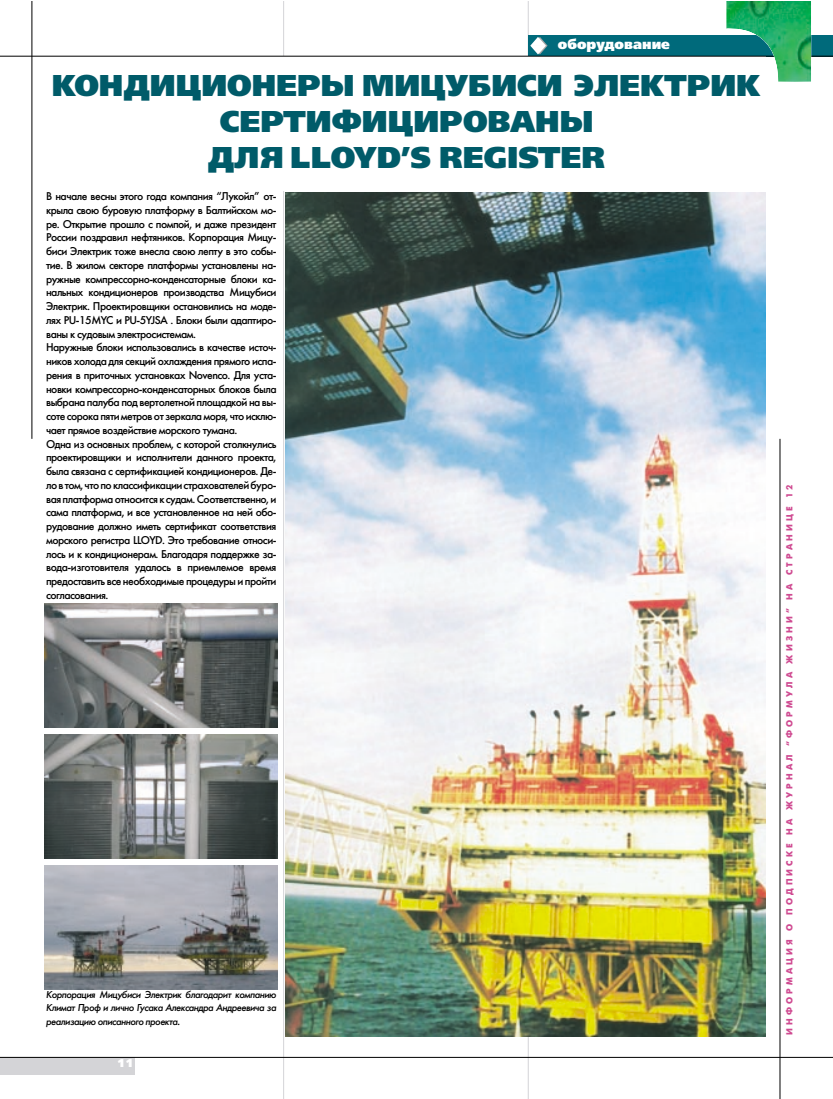
<style>
.page{position:relative;width:833px;height:1099px;background:#fff}
.page>*{position:absolute;margin:0;border:0;box-sizing:border-box;transform-origin:0 0}
.t1{font:30px/36px "Free Set Black C";color:#005b69;text-align:center}
.t2{font:13.75px "Free Set Black C";color:#fff}
.t3{font:11.25px/13.8px "Futuris C";letter-spacing:-.045em;color:#000}
.t4{font:11.25px "Free Set Black C";color:#fff}
.t5{font:italic 10px/13.8px "Futuris C";letter-spacing:-.045em;color:#000;text-align:justify}
.t6{font:8.75px "Futuris XC";letter-spacing:.36em;color:#cf4a91}
.s1{font-size:11.25px}
</style>
<div class="page">
<hr style="left:528px;top:1px;width:1px;height:1098px;background:#d4d4d7">
<hr style="left:779px;top:439px;width:1px;height:660px;background:#000">
<hr style="left:283px;top:1px;width:1px;height:1098px;background:#d4d4d7">
<div style="left:0;top:1057px;width:135px;height:18px;background:#d4d4d7"></div>
<hr style="left:0;top:1057px;width:832px;height:1px;background:#000">
<hr style="left:32px;top:1px;width:1px;height:438px;background:#000">
<div style="left:528px;top:35px;width:304px;height:21px;background:#006a7b"></div>
<svg style="left:530px;top:37px;width:17px;height:17px"></svg>
<div style="left:47px;top:56px;width:718px;height:135px;background:#fff"></div>
<hr style="left:0;top:56px;width:832px;height:1px;background:#000">
<img style="left:726px;top:1px;width:85px;height:81px">
<img style="left:285px;top:193px;width:480px;height:843px">
<img style="left:45px;top:865px;width:232px;height:124px">
<img style="left:45px;top:734px;width:232px;height:124px">
<img style="left:45px;top:604px;width:232px;height:124px">
<p class="t2" style="left:558px;top:39px;width:114px">оборудование</p>
<h1 class="t1" style="left:52px;top:69px;width:710px">КОНДИЦИОНЕРЫ МИЦУБИСИ ЭЛЕКТРИК<br>СЕРТИФИЦИРОВАНЫ<br>ДЛЯ LLOYD’S REGISTER</h1>
<p class="t3" style="left:46px;top:190px;width:232px">В начале весны этого года компания “Лукойл” от&shy;крыла свою буровую платформу в Балтийском мо&shy;ре. Открытие прошло с помпой, и даже президент России поздравил нефтяников. Корпорация Мицу&shy;биси Электрик тоже внесла свою лепту в это собы&shy;тие. В жилом секторе платформы установлены на&shy;ружные компрессорно-конденсаторные блоки ка&shy;нальных кондиционеров производства Мицубиси Электрик. Проектировщики остановились на моде&shy;лях PU-15MYC и PU-5YJSA . Блоки были адаптиро&shy;ваны к судовым электросистемам.<br>Наружные блоки использовались в качестве источ&shy;ников холода для секций охлаждения прямого испа&shy;рения в приточных установках Novenco. Для уста&shy;новки компрессорно-конденсаторных блоков была выбрана палуба под вертолетной площадкой на вы&shy;соте сорока пяти метров от зеркала моря, что исклю&shy;чает прямое воздействие морского тумана.<br>Одна из основных проблем, с которой столкнулись проектировщики и исполнители данного проекта, была связана с сертификацией кондиционеров. Де&shy;ло в том, что по классификации страхователей буро&shy;вая платформа относится к судам. Соответственно, и сама платформа, и все установленное на ней обо&shy;рудование должно иметь сертификат соответствия морского регистра LLOYD. Это требование относи&shy;лось и к кондиционерам. Благодаря поддержке за&shy;вода-изготовителя удалось в приемлемое время предоставить все необходимые процедуры и пройти согласования.</p>
<p class="t5" style="left:46px;top:988px;width:232px">Корпорация Мицубиси Электрик благодарит компанию Климат Проф и лично Гусака Александра Андреевича за реализацию описанного проекта<span class="s1">.</span></p>
<p class="t4" style="left:117px;top:1058px;width:18px">11</p>
<p class="t6" style="left:786px;top:1035px;width:551px;rotate:-90deg">ИНФОРМАЦИЯ О ПОДПИСКЕ НА ЖУРНАЛ “ФОРМУЛА ЖИЗНИ” НА СТРАНИЦЕ 12</p>
</div>
